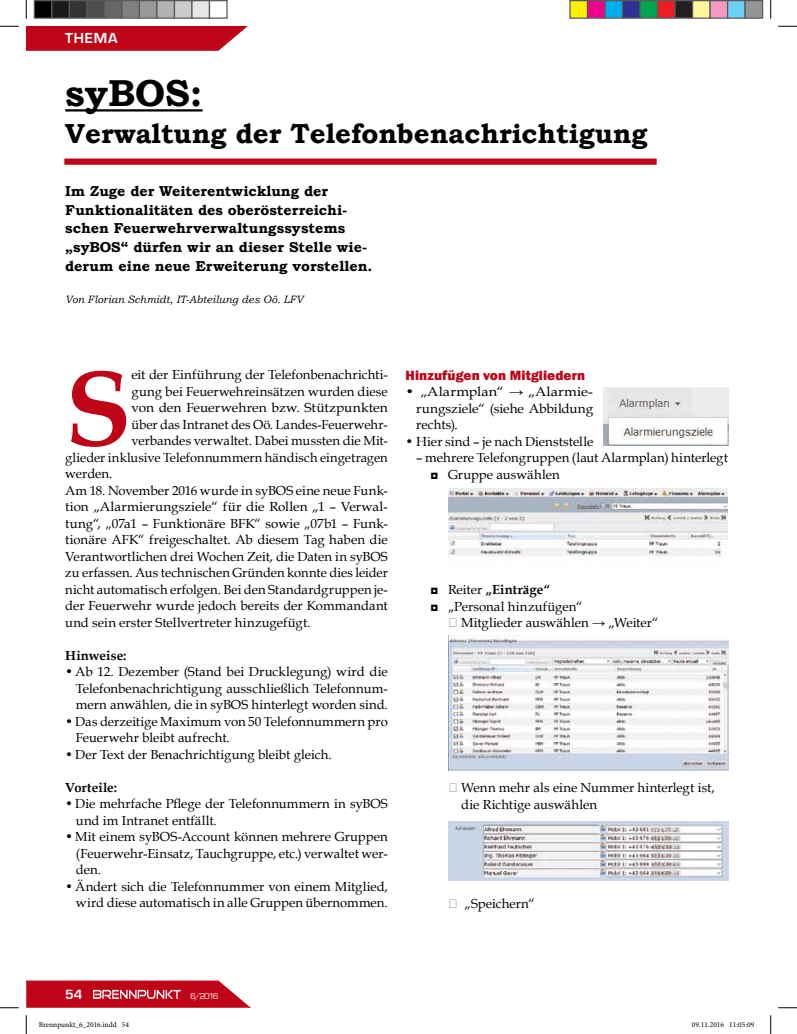
<style>
.page{position:relative;width:797px;height:1034px;background:#fff}
.page>*{position:absolute;margin:0;border:0;box-sizing:border-box;transform-origin:0 0}
.t1{font:700 108.12px "Book Antiqua";color:#c00418}
.t2{font:700 37.5px "Bookman Old Style";color:#000}
.t3{font:700 27.5px "Bookman Old Style";color:#000}
.t4{font:700 15px "Eurostile";letter-spacing:.05em;color:#fff}
.t5{font:700 14.38px/18.8px "Bookman Old Style";color:#000}
.t6{font:800 13.75px "Franklin Gothic";letter-spacing:.005em;color:#c00418}
.t7{font:700 13.75px "Eurostile";color:#fff}
.t8{font:13.12px/16.5px "Book Antiqua";letter-spacing:.005em;color:#000}
.t9{font:13.12px/16.5px "Book Antiqua";letter-spacing:.005em;color:#000;text-align:justify;scale:1.09 1}
.t10{font:700 13.12px "Book Antiqua";letter-spacing:.005em;color:#000}
.t11{font:13.12px "Book Antiqua";letter-spacing:.005em;color:#000;scale:1.04 1}
.t12{font:italic 10.62px "Bookman Old Style";letter-spacing:.01em;color:#000}
.t13{font:8.75px "Eurostile";color:#fff}
.t14{font:7.5px "Minion Pro";color:#000}
.s1{font-weight:400}
</style>
<div class="page">
<hr style="left:65px;top:109px;width:137px;height:3px;background:#000">
<div style="left:64px;top:159px;width:592px;height:6px;background:#c00418"></div>
<img style="left:604px;top:388px;width:124px;height:57px">
<img style="left:449px;top:488px;width:278px;height:71px">
<img style="left:449px;top:636px;width:279px;height:134px">
<img style="left:449px;top:822px;width:279px;height:58px">
<svg style="left:26px;top:26px;width:222px;height:25px;background:#c41628"></svg>
<svg style="left:26px;top:980px;width:225px;height:28px;background:#c92b3b"></svg>
<svg style="left:0;top:25px;width:19px;height:2px"></svg>
<svg style="left:778px;top:25px;width:19px;height:2px"></svg>
<svg style="left:0;top:1007px;width:19px;height:2px"></svg>
<svg style="left:778px;top:1007px;width:19px;height:2px"></svg>
<svg style="left:25px;top:0;width:2px;height:19px"></svg>
<svg style="left:25px;top:1015px;width:2px;height:19px"></svg>
<svg style="left:770px;top:0;width:1px;height:19px"></svg>
<svg style="left:770px;top:1015px;width:1px;height:19px"></svg>
<div style="left:34px;top:1px;width:18px;height:17px;background:#000"></div>
<div style="left:34px;top:0;width:18px;height:19px;border:1px solid #595959"></div>
<div style="left:52px;top:1px;width:17px;height:17px;background:#1a1a1a"></div>
<div style="left:51px;top:0;width:19px;height:19px;border:1px solid #595959"></div>
<div style="left:69px;top:1px;width:18px;height:17px;background:#333"></div>
<div style="left:69px;top:0;width:19px;height:19px;border:1px solid #595959"></div>
<div style="left:87px;top:1px;width:17px;height:17px;background:#4d4d4d"></div>
<div style="left:86px;top:0;width:19px;height:19px;border:1px solid #595959"></div>
<div style="left:104px;top:1px;width:18px;height:17px;background:#666"></div>
<div style="left:104px;top:0;width:18px;height:19px;border:1px solid #595959"></div>
<div style="left:122px;top:1px;width:17px;height:17px;background:#808080"></div>
<div style="left:121px;top:0;width:19px;height:19px;border:1px solid #595959"></div>
<div style="left:139px;top:1px;width:18px;height:17px;background:#999"></div>
<div style="left:139px;top:0;width:19px;height:19px;border:1px solid #595959"></div>
<div style="left:157px;top:1px;width:17px;height:17px;background:#b3b3b3"></div>
<div style="left:156px;top:0;width:19px;height:19px;border:1px solid #595959"></div>
<div style="left:174px;top:1px;width:18px;height:17px;background:#ccc"></div>
<div style="left:174px;top:0;width:18px;height:19px;border:1px solid #595959"></div>
<div style="left:192px;top:1px;width:17px;height:17px;background:#e6e6e6"></div>
<div style="left:191px;top:0;width:19px;height:19px;border:1px solid #595959"></div>
<div style="left:209px;top:0;width:19px;height:19px;border:1px solid #595959"></div>
<div style="left:570px;top:1px;width:17px;height:17px;background:#fff101"></div>
<div style="left:569px;top:0;width:19px;height:19px;border:1px solid #595959"></div>
<div style="left:587px;top:1px;width:18px;height:17px;background:#ed028c"></div>
<div style="left:587px;top:0;width:18px;height:19px;border:1px solid #595959"></div>
<div style="left:605px;top:1px;width:17px;height:17px;background:#00aeef"></div>
<div style="left:604px;top:0;width:19px;height:19px;border:1px solid #595959"></div>
<div style="left:622px;top:1px;width:18px;height:17px;background:#2e3092"></div>
<div style="left:622px;top:0;width:18px;height:19px;border:1px solid #595959"></div>
<div style="left:640px;top:1px;width:17px;height:17px;background:#00a54f"></div>
<div style="left:639px;top:0;width:19px;height:19px;border:1px solid #595959"></div>
<div style="left:657px;top:1px;width:18px;height:17px;background:#ee1d23"></div>
<div style="left:657px;top:0;width:18px;height:19px;border:1px solid #595959"></div>
<div style="left:675px;top:1px;width:17px;height:17px;background:#231f20"></div>
<div style="left:674px;top:0;width:19px;height:19px;border:1px solid #595959"></div>
<div style="left:692px;top:1px;width:18px;height:17px;background:#fff79a"></div>
<div style="left:692px;top:0;width:18px;height:19px;border:1px solid #595959"></div>
<div style="left:710px;top:1px;width:17px;height:17px;background:#f499c2"></div>
<div style="left:709px;top:0;width:19px;height:19px;border:1px solid #595959"></div>
<div style="left:727px;top:1px;width:18px;height:17px;background:#6bcff6"></div>
<div style="left:727px;top:0;width:18px;height:19px;border:1px solid #595959"></div>
<div style="left:745px;top:1px;width:17px;height:17px;background:#939598"></div>
<div style="left:744px;top:0;width:19px;height:19px;border:1px solid #595959"></div>
<p class="t4" style="left:65px;top:30px;width:54px">THEMA</p>
<h2 class="t2" style="left:65px;top:66px;width:139px">syBOS:</h2>
<h3 class="t3" style="left:65px;top:114px;width:584px">Verwaltung der Telefonbenachrichtigung</h3>
<p class="t5" style="left:65px;top:182px;width:308px">Im Zuge der Weiterentwicklung der Funktionalitäten des oberösterreichi&shy;schen Feuerwehrverwaltungssystems „syBOS“ dürfen wir an dieser Stelle wie&shy;derum eine neue Erweiterung vorstellen.</p>
<p class="t12" style="left:65px;top:292px;width:240px">Von Florian Schmidt, IT-Abteilung des Oö. LFV</p>
<h1 class="t1" style="left:65px;top:335px;width:68px">S</h1>
<p class="t8" style="left:131px;top:366px;width:258px">eit der Einführung der Telefonbenachrichti-</p>
<p class="t8" style="left:131px;top:383px;width:258px">gung bei Feuerwehreinsätzen wurden diese</p>
<p class="t11" style="left:131px;top:399px;width:248px">von den Feuerwehren bzw. Stützpunkten</p>
<p class="t8" style="left:131px;top:416px;width:258px">über das Intranet des Oö. Landes-Feuerwehr-</p>
<p class="t8" style="left:131px;top:432px;width:258px">verbandes verwaltet. Dabei mussten die Mit-</p>
<p class="t8" style="left:65px;top:449px;width:324px">glieder inklusive Telefonnummern händisch eingetragen</p>
<p class="t8" style="left:65px;top:465px;width:49px">werden.</p>
<p class="t8" style="left:65px;top:482px;width:324px">Am 18. November 2016 wurde in syBOS eine neue Funk-</p>
<p class="t8" style="left:65px;top:498px;width:324px">tion „Alarmierungsziele“ für die Rollen „1 – Verwal-</p>
<p class="t8" style="left:65px;top:515px;width:324px">tung“, „07a1 – Funktionäre BFK“ sowie „07b1 – Funk-</p>
<p class="t8" style="left:65px;top:531px;width:324px">tionäre AFK“ freigeschaltet. Ab diesem Tag haben die</p>
<p class="t8" style="left:65px;top:548px;width:324px">Verantwortlichen drei Wochen Zeit, die Daten in syBOS</p>
<p class="t8" style="left:65px;top:564px;width:324px">zu erfassen. Aus technischen Gründen konnte dies leider</p>
<p class="t8" style="left:65px;top:581px;width:324px">nicht automatisch erfolgen. Bei den Standardgruppen je-</p>
<p class="t8" style="left:65px;top:597px;width:324px">der Feuerwehr wurde jedoch bereits der Kommandant</p>
<p class="t8" style="left:65px;top:614px;width:247px">und sein erster Stellvertreter hinzugefügt.</p>
<p class="t10" style="left:65px;top:647px;width:63px">Hinweise:</p>
<p class="t8" style="left:76px;top:663px;width:313px;text-align:justify;text-indent:-11px">• Ab 12. Dezember (Stand bei Drucklegung) wird die Telefonbenachrichtigung ausschließlich Telefonnum&shy;mern anwählen, die in syBOS hinterlegt worden sind.</p>
<p class="t8" style="left:76px;top:713px;width:313px;text-indent:-11px">• Das derzeitige Maximum von 50 Telefonnummern pro<br>Feuerwehr bleibt aufrecht.</p>
<p class="t8" style="left:65px;top:746px;width:268px">• Der Text der Benachrichtigung bleibt gleich.</p>
<p class="t10" style="left:65px;top:779px;width:53px">Vorteile:</p>
<p class="t8" style="left:76px;top:795px;width:313px;text-indent:-11px">• Die mehrfache Pflege der Telefonnummern in syBOS und im Intranet entfällt.</p>
<p class="t8" style="left:76px;top:828px;width:313px;text-align:justify;text-indent:-11px">• Mit einem syBOS-Account können mehrere Gruppen (Feuerwehr-Einsatz, Tauchgruppe, etc.) verwaltet wer&shy;den.</p>
<p class="t8" style="left:65px;top:878px;width:324px;text-align:right">• Ändert sich die Telefonnummer von einem Mitglied, wird diese automatisch in alle Gruppen übernommen.</p>
<p class="t6" style="left:405px;top:366px;width:181px">Hinzufügen von Mitgliedern</p>
<p class="t9" style="left:416px;top:383px;width:164px;text-indent:-11px">• „Alarmplan“ → „Alarmie&shy;rungsziele“ (siehe Abbildung rechts).</p>
<p class="t8" style="left:405px;top:433px;width:189px">• Hier sind – je nach Dienststelle</p>
<p class="t8" style="left:430px;top:449px;width:299px;text-indent:-14px">– mehrere Telefongruppen (laut Alarmplan) hinterlegt ◘ Gruppe auswählen</p>
<p class="t10" style="left:430px;top:581px;width:121px"><span class="s1">◘ Reiter</span> „Einträge“</p>
<p class="t8" style="left:430px;top:598px;width:154px">◘ „Personal hinzufügen“</p>
<p class="t8" style="left:461px;top:614px;width:199px">Mitglieder auswählen → „Weiter“</p>
<p class="t8" style="left:461px;top:779px;width:255px">Wenn mehr als eine Nummer hinterlegt ist, die Richtige auswählen</p>
<p class="t8" style="left:464px;top:895px;width:72px">„Speichern“</p>
<p class="t7" style="left:65px;top:987px;width:19px">54</p>
<p class="t13" style="left:190px;top:991px;width:30px">6/2016</p>
<p class="t14" style="left:39px;top:1019px;width:92px">Brennpunkt_6_2016.indd 54</p>
<p class="t14" style="left:692px;top:1019px;width:64px">09.11.2016 11:05:09</p>
</div>
